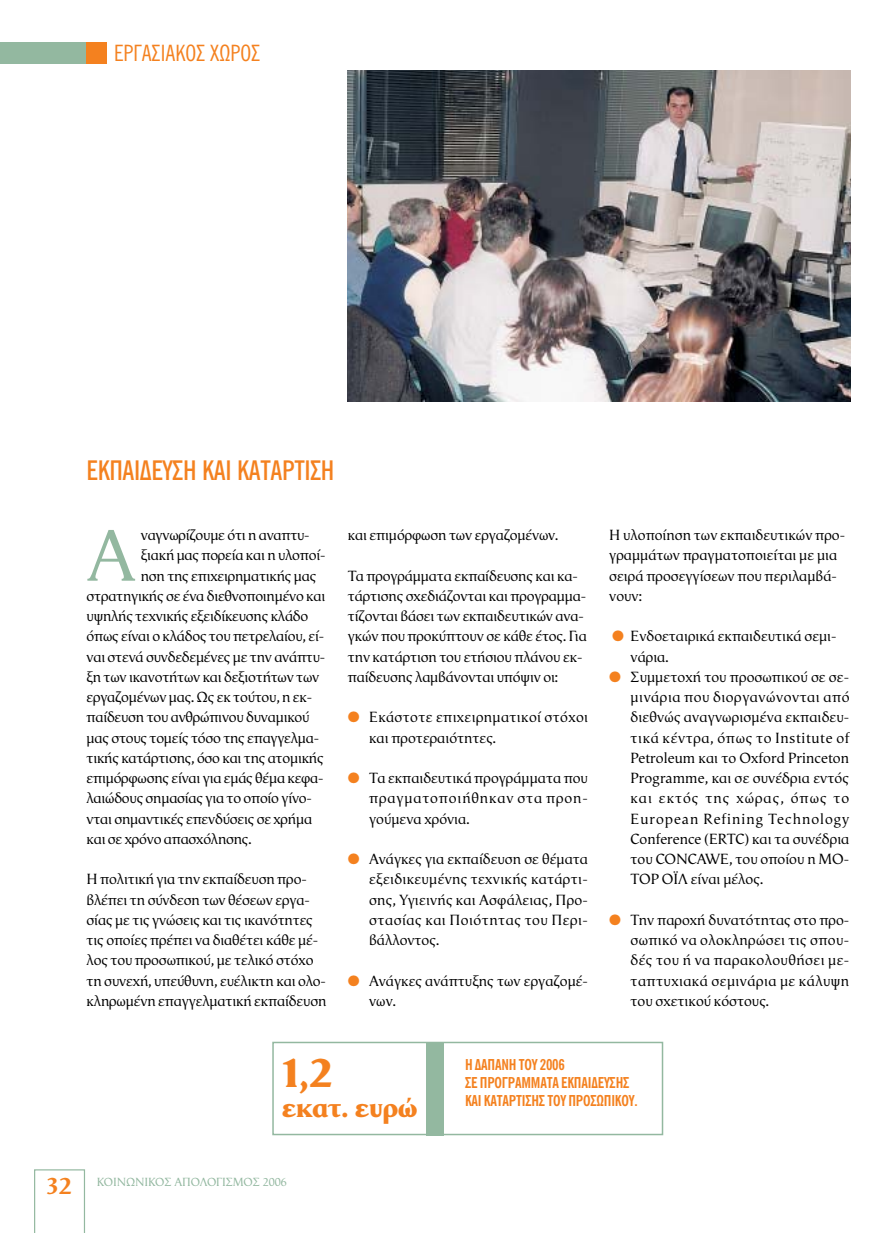
<style>
.page{position:relative;width:893px;height:1233px;background:#fff}
.page>*{position:absolute;margin:0;border:0;box-sizing:border-box;transform-origin:0 0}
.t1{font:74.25px "Vega Greek";color:#93b8a0}
.t2{font:900 42px "Vega Greek";color:#f4811f}
.t3{font:600 27px "C Dsans Con 01";color:#f4811f}
.t4{font:900 27px "Vega Greek";letter-spacing:-.02em;color:#f4811f}
.t5{font:700 24px "Vega Greek";color:#f4811f}
.t6{font:22.5px "C Dsans Con 00";color:#f4811f}
.t7{font:15px/20.2px "Vega Greek";letter-spacing:-.01em;color:#000}
.t8{font:700 15px/18px "C Dsans Con 02";letter-spacing:-.015em;color:#f4811f}
.t9{font:15px/20.2px "Vega Greek";letter-spacing:.025em;color:#000}
.t10{font:12px "Vega Greek";letter-spacing:-.01em;color:#93b8a0}
.s1{color:#f4811f}
</style>
<div class="page">
<div style="left:272px;top:1042px;width:391px;height:93px;border:2px solid #93b8a0"></div>
<div style="left:426px;top:1042px;width:18px;height:93px;background:#93b8a0"></div>
<img style="left:347px;top:71px;width:503px;height:330px">
<div style="left:85px;top:43px;width:21px;height:21px;background:#f4811f"></div>
<div style="left:0;top:43px;width:85px;height:21px;background:#93b8a0"></div>
<svg style="left:34px;top:1169px;width:51px;height:64px"></svg>
<h3 class="t6" style="left:114px;top:45px;width:148px">∂ƒ°∞™π∞∫√™ Ãøƒ√™</h3>
<h3 class="t3" style="left:87px;top:461px;width:249px">∂∫¶∞π¢∂À™∏ ∫∞π ∫∞∆∞ƒ∆π™∏</h3>
<p class="t7" style="left:141px;top:526px;width:170px">ναγνωρίζουµε ότι η αναπτυ-</p>
<p class="t7" style="left:141px;top:547px;width:186px">ξιακή µας πορεία και η υλοποί-</p>
<p class="t7" style="left:141px;top:567px;width:177px">ηση της επιχειρηµατικής µας</p>
<p class="t7" style="left:87px;top:587px;width:240px">στρατηγικής σε ένα διεθνοποιηµένο και</p>
<p class="t7" style="left:87px;top:607px;width:223px">υψηλής τεχνικής εξειδίκευσης κλάδο</p>
<p class="t7" style="left:87px;top:628px;width:239px">όπως είναι ο κλάδος του πετρελαίου, εί-</p>
<p class="t7" style="left:87px;top:648px;width:240px">ναι στενά συνδεδεµένες µε την ανάπτυ-</p>
<p class="t7" style="left:87px;top:668px;width:234px">ξη των ικανοτήτων και δεξιοτήτων των</p>
<p class="t7" style="left:87px;top:688px;width:227px">εργαζοµένων µας. Ως εκ τούτου, η εκ-</p>
<p class="t7" style="left:87px;top:709px;width:224px">παίδευση του ανθρώπινου δυναµικού</p>
<p class="t7" style="left:87px;top:729px;width:234px">µας στους τοµείς τόσο της επαγγελµα-</p>
<p class="t7" style="left:87px;top:749px;width:238px">τικής κατάρτισης, όσο και της ατοµικής</p>
<p class="t7" style="left:87px;top:769px;width:238px">επιµόρφωσης είναι για εµάς θέµα κεφα-</p>
<p class="t7" style="left:87px;top:790px;width:227px">λαιώδους σηµασίας για το οποίο γίνο-</p>
<p class="t7" style="left:87px;top:810px;width:227px">νται σηµαντικές επενδύσεις σε χρήµα</p>
<p class="t7" style="left:87px;top:830px;width:166px">και σε χρόνο απασχόλησης.</p>
<p class="t7" style="left:87px;top:871px;width:241px">Η πολιτική για την εκπαίδευση προ&shy;βλέπει τη σύνδεση των θέσεων εργα&shy;σίας µε τις γνώσεις και τις ικανότητες τις οποίες πρέπει να διαθέτει κάθε µέ&shy;λος του προσωπικού, µε τελικό στόχο τη συνεχή, υπεύθυνη, ευέλικτη και ολο&shy;κληρωµένη επαγγελµατική εκπαίδευση</p>
<h1 class="t1" style="left:87px;top:528px;width:50px">Α</h1>
<p class="t7" style="left:348px;top:526px;width:212px">και επιµόρφωση των εργαζοµένων.</p>
<p class="t7" style="left:348px;top:567px;width:240px">Τα προγράµµατα εκπαίδευσης και κα&shy;τάρτισης σχεδιάζονται και προγραµµα&shy;τίζονται βάσει των εκπαιδευτικών ανα&shy;γκών που προκύπτουν σε κάθε έτος. Για την κατάρτιση του ετήσιου πλάνου εκ&shy;παίδευσης λαµβάνονται υπόψιν οι:</p>
<p class="t9" style="left:369px;top:709px;width:220px;text-indent:-21px"><span class="s1">●</span> Εκάστοτε επιχειρηµατικοί στόχοι και προτεραιότητες.</p>
<p class="t7" style="left:369px;top:769px;width:220px;text-align:justify;text-indent:-21px"><span class="s1">●</span> Τα εκπαιδευτικά προγράµµατα που πραγµατοποιήθηκαν στα προη&shy;γούµενα χρόνια.</p>
<p class="t7" style="left:369px;top:850px;width:220px;text-align:justify;text-indent:-21px"><span class="s1">●</span> Ανάγκες για εκπαίδευση σε θέµατα εξειδικευµένης τεχνικής κατάρτι&shy;σης, Υγιεινής και Ασφάλειας, Προ&shy;στασίας και Ποιότητας του Περι&shy;βάλλοντος.</p>
<p class="t7" style="left:369px;top:972px;width:220px;text-indent:-21px"><span class="s1">●</span> Ανάγκες ανάπτυξης των εργαζοµέ&shy;νων.</p>
<p class="t7" style="left:609px;top:526px;width:237px">Η υλοποίηση των εκπαιδευτικών προ&shy;γραµµάτων πραγµατοποιείται µε µια σειρά προσεγγίσεων που περιλαµβά&shy;νουν:</p>
<p class="t7" style="left:630px;top:628px;width:207px;text-indent:-18px"><span class="s1">●</span> Ενδοεταιρικά εκπαιδευτικά σεµι&shy;νάρια.</p>
<p class="t7" style="left:630px;top:668px;width:220px;text-align:justify;text-indent:-21px"><span class="s1">●</span> Συµµετοχή του προσωπικού σε σε&shy;µινάρια που διοργανώνονται από διεθνώς αναγνωρισµένα εκπαιδευ&shy;τικά κέντρα, όπως το Institute of Petroleum και το Oxford Princeton Programme, και σε συνέδρια εντός και εκτός της χώρας, όπως το European Refining Technology Conference (ERTC) και τα συνέδρια του CONCAWE, του οποίου η ΜΟ-ΤΟΡ ΟΪΛ είναι µέλος.</p>
<p class="t7" style="left:630px;top:911px;width:220px;text-align:justify;text-indent:-21px"><span class="s1">●</span> Την παροχή δυνατότητας στο προ&shy;σωπικό να ολοκληρώσει τις σπου&shy;δές του ή να παρακολουθήσει µε&shy;ταπτυχιακά σεµινάρια µε κάλυψη του σχετικού κόστους.</p>
<h2 class="t2" style="left:279px;top:1057px;width:56px">1,2</h2>
<h3 class="t4" style="left:282px;top:1097px;width:137px">εκατ. ευρώ</h3>
<p class="t8" style="left:465px;top:1057px;width:174px">∏ ¢∞¶∞¡∏ ∆√À 2006<br>™∂ ¶ƒ√°ƒ∞ªª∞∆∞ ∂∫¶∞π¢∂À™∏™ ∫∞π ∫∞∆∞ƒ∆π™∏™ ∆√À ¶ƒ√™ø¶π∫√À.</p>
<h3 class="t5" style="left:46px;top:1177px;width:28px">32</h3>
<p class="t10" style="left:97px;top:1177px;width:192px">ΚΟΙΝΩΝΙΚΟΣ ΑΠΟΛΟΓΙΣΜΟΣ 2006</p>
</div>
